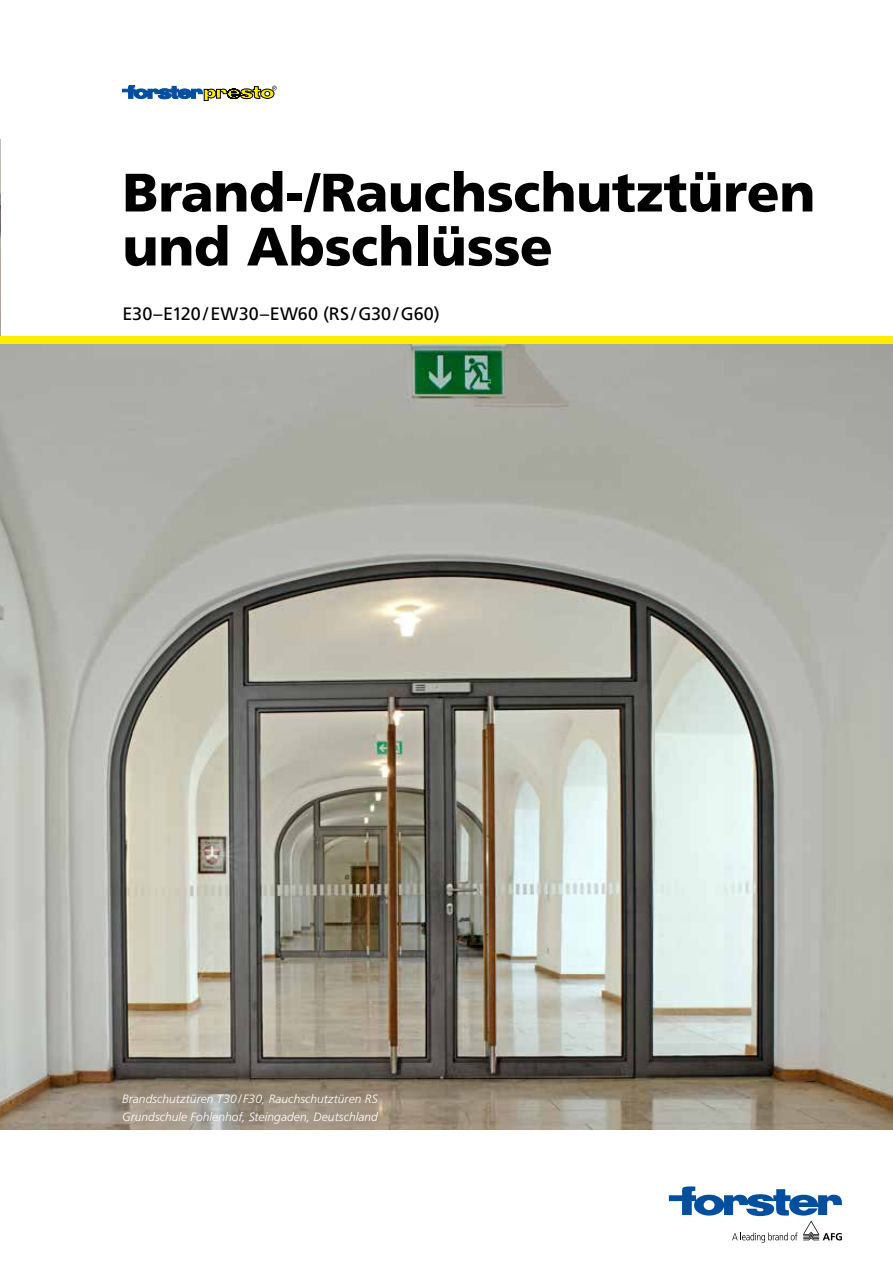
<style>
.page{position:relative;width:893px;height:1263px;background:#fff}
.page>*{position:absolute;margin:0;border:0;box-sizing:border-box;transform-origin:0 0}
.t1{font:900 54px/54px "Frutiger";letter-spacing:-.005em;color:#000}
.t2{font:18px "Frutiger";letter-spacing:.005em;color:#000}
.t3{font:italic 300 12px/18px "Frutiger";letter-spacing:.005em;color:#fff}
</style>
<div class="page">
<img style="left:0;top:139px;width:1px;height:594px">
<div style="left:0;top:336px;width:893px;height:8px;background:#ffed00"></div>
<svg style="left:669px;top:1186px;width:173px;height:56px"></svg>
<svg style="left:122px;top:85px;width:155px;height:16px"></svg>
<img style="left:0;top:344px;width:893px;height:785px">
<h1 class="t1" style="left:122px;top:165px;width:694px">Brand-/Rauchschutztüren und Abschlüsse</h1>
<h2 class="t2" style="left:122px;top:303px;width:319px">E30–E120/EW30–EW60 (RS /G30/G60)</h2>
<p class="t3" style="left:122px;top:1089px;width:257px">Brandschutztüren T30/ F30, Rauchschutztüren RS<br>Grundschule Fohlenhof, Steingaden, Deutschland</p>
</div>
